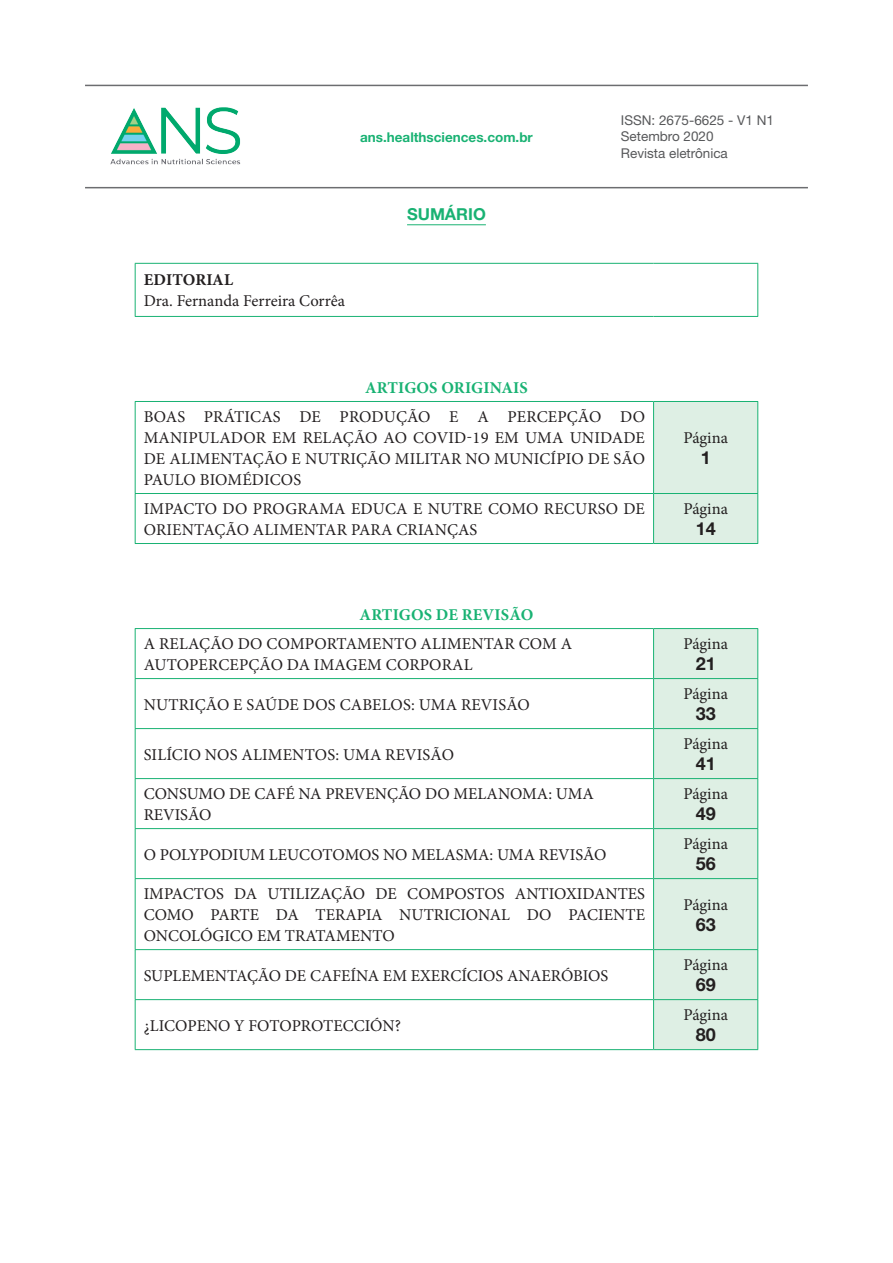
<style>
.page{position:relative;width:893px;height:1263px;background:#fff}
.page>*{position:absolute;margin:0;border:0;box-sizing:border-box;transform-origin:0 0}
.t1{font:700 18px "Helvetica Neue";color:#231f20}
.t2{font:16.5px/21px "Minion Pro";color:#231f20}
.t3{font:700 16.5px "Minion Pro";letter-spacing:.01em;color:#19b273}
.t4{font:700 16.5px "Minion Pro";letter-spacing:.005em;color:#231f20}
.t5{font:700 16.5px "Helvetica Neue LT Std";color:#19b273}
.t6{font:13.5px/16.5px "Helvetica Neue LT Std";color:#57585a}
.t7{font:700 13.5px "Helvetica Neue";color:#19b273}
</style>
<div class="page">
<hr style="left:85px;top:187px;width:723px;height:1px;background:#6c6d70">
<hr style="left:85px;top:85px;width:723px;height:1px;background:#6c6d70">
<img style="left:110px;top:107px;width:131px;height:58px">
<hr style="left:407px;top:224px;width:79px;height:1px;background:#19b273">
<svg style="left:654px;top:402px;width:103px;height:647px;background:#e1f0e7"></svg>
<hr style="left:135px;top:263px;width:519px;height:1px;background:#19b273">
<hr style="left:135px;top:264px;width:1px;height:52px;background:#19b273">
<hr style="left:654px;top:263px;width:104px;height:1px;background:#19b273">
<hr style="left:757px;top:264px;width:1px;height:52px;background:#19b273">
<hr style="left:135px;top:316px;width:519px;height:1px;background:#19b273">
<hr style="left:654px;top:316px;width:104px;height:1px;background:#19b273">
<hr style="left:135px;top:401px;width:519px;height:1px;background:#19b273">
<hr style="left:135px;top:402px;width:1px;height:91px;background:#19b273">
<hr style="left:654px;top:401px;width:104px;height:1px;background:#19b273">
<hr style="left:653px;top:402px;width:1px;height:91px;background:#19b273">
<hr style="left:757px;top:402px;width:1px;height:91px;background:#19b273">
<hr style="left:135px;top:493px;width:519px;height:1px;background:#19b273">
<hr style="left:135px;top:494px;width:1px;height:49px;background:#19b273">
<hr style="left:654px;top:493px;width:104px;height:1px;background:#19b273">
<hr style="left:653px;top:494px;width:1px;height:49px;background:#19b273">
<hr style="left:757px;top:494px;width:1px;height:49px;background:#19b273">
<hr style="left:135px;top:543px;width:519px;height:1px;background:#19b273">
<hr style="left:654px;top:543px;width:104px;height:1px;background:#19b273">
<hr style="left:135px;top:628px;width:519px;height:1px;background:#19b273">
<hr style="left:135px;top:629px;width:1px;height:49px;background:#19b273">
<hr style="left:654px;top:628px;width:104px;height:1px;background:#19b273">
<hr style="left:653px;top:629px;width:1px;height:49px;background:#19b273">
<hr style="left:757px;top:629px;width:1px;height:49px;background:#19b273">
<hr style="left:135px;top:678px;width:519px;height:1px;background:#19b273">
<hr style="left:135px;top:679px;width:1px;height:49px;background:#19b273">
<hr style="left:654px;top:678px;width:104px;height:1px;background:#19b273">
<hr style="left:653px;top:679px;width:1px;height:49px;background:#19b273">
<hr style="left:757px;top:679px;width:1px;height:49px;background:#19b273">
<hr style="left:135px;top:728px;width:519px;height:1px;background:#19b273">
<hr style="left:135px;top:729px;width:1px;height:49px;background:#19b273">
<hr style="left:654px;top:728px;width:104px;height:1px;background:#19b273">
<hr style="left:653px;top:729px;width:1px;height:49px;background:#19b273">
<hr style="left:757px;top:729px;width:1px;height:49px;background:#19b273">
<hr style="left:135px;top:778px;width:519px;height:1px;background:#19b273">
<hr style="left:135px;top:779px;width:1px;height:49px;background:#19b273">
<hr style="left:654px;top:778px;width:104px;height:1px;background:#19b273">
<hr style="left:653px;top:779px;width:1px;height:49px;background:#19b273">
<hr style="left:757px;top:779px;width:1px;height:49px;background:#19b273">
<hr style="left:135px;top:828px;width:519px;height:1px;background:#19b273">
<hr style="left:135px;top:829px;width:1px;height:49px;background:#19b273">
<hr style="left:654px;top:828px;width:104px;height:1px;background:#19b273">
<hr style="left:653px;top:829px;width:1px;height:49px;background:#19b273">
<hr style="left:757px;top:829px;width:1px;height:49px;background:#19b273">
<hr style="left:135px;top:878px;width:519px;height:1px;background:#19b273">
<hr style="left:135px;top:879px;width:1px;height:70px;background:#19b273">
<hr style="left:654px;top:878px;width:104px;height:1px;background:#19b273">
<hr style="left:653px;top:879px;width:1px;height:70px;background:#19b273">
<hr style="left:757px;top:879px;width:1px;height:70px;background:#19b273">
<hr style="left:135px;top:949px;width:519px;height:1px;background:#19b273">
<hr style="left:135px;top:950px;width:1px;height:49px;background:#19b273">
<hr style="left:654px;top:949px;width:104px;height:1px;background:#19b273">
<hr style="left:653px;top:950px;width:1px;height:49px;background:#19b273">
<hr style="left:757px;top:950px;width:1px;height:49px;background:#19b273">
<hr style="left:135px;top:999px;width:519px;height:1px;background:#19b273">
<hr style="left:135px;top:1000px;width:1px;height:49px;background:#19b273">
<hr style="left:654px;top:999px;width:104px;height:1px;background:#19b273">
<hr style="left:653px;top:1000px;width:1px;height:49px;background:#19b273">
<hr style="left:757px;top:1000px;width:1px;height:49px;background:#19b273">
<hr style="left:135px;top:1049px;width:519px;height:1px;background:#19b273">
<hr style="left:654px;top:1049px;width:104px;height:1px;background:#19b273">
<p class="t7" style="left:360px;top:129px;width:174px">ans.healthsciences.com.br</p>
<p class="t4" style="left:144px;top:268px;width:91px">EDITORIAL</p>
<p class="t2" style="left:144px;top:291px;width:203px">Dra. Fernanda Ferreira Corrêa</p>
<p class="t5" style="left:407px;top:204px;width:80px">SUMÁRIO</p>
<p class="t6" style="left:621px;top:112px;width:155px">ISSN: 2675-6625 - V1 N1<br>Setembro 2020<br>Revista eletrônica</p>
<p class="t3" style="left:365px;top:376px;width:164px">ARTIGOS ORIGINAIS</p>
<p class="t2" style="left:144px;top:406px;width:503px;text-align:justify">BOAS PRÁTICAS DE PRODUÇÃO E A PERCEPÇÃO DO MANIPULADOR EM RELAÇÃO AO COVID-19 EM UMA UNIDADE DE ALIMENTAÇÃO E NUTRIÇÃO MILITAR NO MUNICÍPIO DE SÃO PAULO BIOMÉDICOS</p>
<p class="t2" style="left:683px;top:427px;width:46px">Página</p>
<p class="t1" style="left:701px;top:446px;width:12px">1</p>
<p class="t2" style="left:144px;top:498px;width:503px">IMPACTO DO PROGRAMA EDUCA E NUTRE COMO RECURSO DE<br>ORIENTAÇÃO ALIMENTAR PARA CRIANÇAS</p>
<p class="t2" style="left:683px;top:498px;width:46px">Página</p>
<p class="t1" style="left:696px;top:517px;width:22px">14</p>
<p class="t3" style="left:360px;top:603px;width:175px">ARTIGOS DE REVISÃO</p>
<p class="t2" style="left:144px;top:633px;width:430px">A RELAÇÃO DO COMPORTAMENTO ALIMENTAR COM A<br>AUTOPERCEPÇÃO DA IMAGEM CORPORAL</p>
<p class="t2" style="left:683px;top:633px;width:46px">Página</p>
<p class="t1" style="left:696px;top:652px;width:22px">21</p>
<p class="t2" style="left:144px;top:694px;width:387px">NUTRIÇÃO E SAÚDE DOS CABELOS: UMA REVISÃO</p>
<p class="t2" style="left:683px;top:683px;width:46px">Página</p>
<p class="t1" style="left:696px;top:702px;width:22px">33</p>
<p class="t2" style="left:144px;top:744px;width:312px">SILÍCIO NOS ALIMENTOS: UMA REVISÃO</p>
<p class="t2" style="left:683px;top:733px;width:46px">Página</p>
<p class="t1" style="left:696px;top:752px;width:22px">41</p>
<p class="t2" style="left:144px;top:783px;width:452px">CONSUMO DE CAFÉ NA PREVENÇÃO DO MELANOMA: UMA<br>REVISÃO</p>
<p class="t2" style="left:683px;top:783px;width:46px">Página</p>
<p class="t1" style="left:696px;top:802px;width:22px">49</p>
<p class="t2" style="left:144px;top:844px;width:464px">O POLYPODIUM LEUCOTOMOS NO MELASMA: UMA REVISÃO</p>
<p class="t2" style="left:683px;top:833px;width:46px">Página</p>
<p class="t1" style="left:696px;top:852px;width:22px">56</p>
<p class="t2" style="left:144px;top:883px;width:503px;text-align:justify">IMPACTOS DA UTILIZAÇÃO DE COMPOSTOS ANTIOXIDANTES COMO PARTE DA TERAPIA NUTRICIONAL DO PACIENTE ONCOLÓGICO EM TRATAMENTO</p>
<p class="t2" style="left:683px;top:894px;width:46px">Página</p>
<p class="t1" style="left:696px;top:913px;width:22px">63</p>
<p class="t2" style="left:144px;top:965px;width:466px">SUPLEMENTAÇÃO DE CAFEÍNA EM EXERCÍCIOS ANAERÓBIOS</p>
<p class="t2" style="left:144px;top:1015px;width:259px">¿LICOPENO Y FOTOPROTECCIÓN?</p>
<p class="t2" style="left:683px;top:954px;width:46px">Página</p>
<p class="t1" style="left:696px;top:973px;width:22px">69</p>
<p class="t2" style="left:683px;top:1004px;width:46px">Página</p>
<p class="t1" style="left:696px;top:1023px;width:22px">80</p>
</div>
